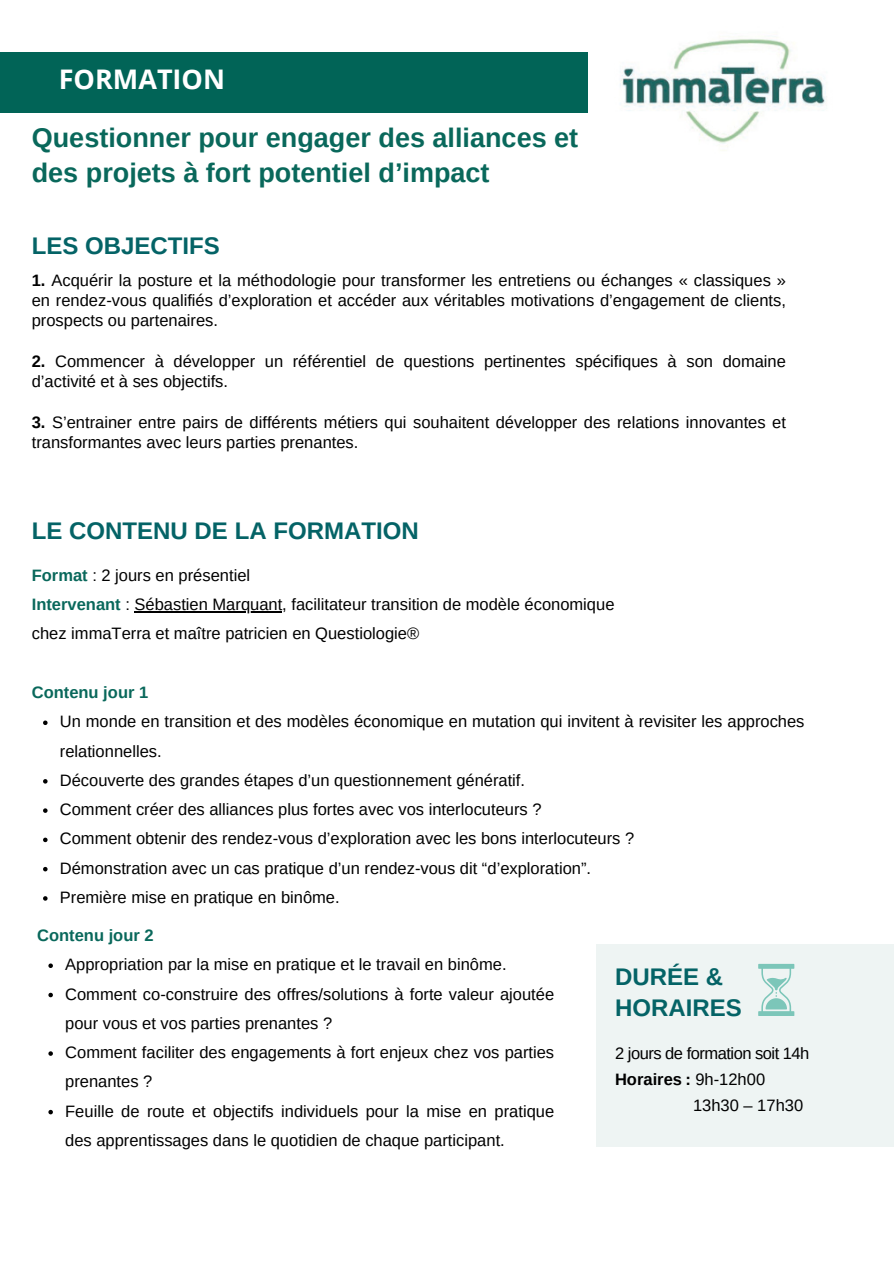
<style>
.page{position:relative;width:894px;height:1264px;background:#fff}
.page>*{position:absolute;margin:0;border:0;box-sizing:border-box;transform-origin:0 0}
.t1{font:700 27px/35px "Arimo";color:#09685b}
.t2{font:700 27px "Open Sans";color:#fff}
.t3{font:700 24px/30.5px "Arimo";color:#046366}
.t4{font:16.5px/29.2px "Arimo";color:#000}
.t5{font:700 16.5px "Arimo";color:#09685b}
.t6{font:16.5px "Arimo";letter-spacing:-.03em;color:#000}
.t7{font:700 16.5px "Arimo";color:#000}
.s1{font-weight:700}
.s2{font-weight:700;color:#09685b}
.s3{font-weight:400}
</style>
<div class="page">
<div style="left:0;top:52px;width:587px;height:60px;background:#016457"></div>
<div style="left:596px;top:944px;width:297px;height:202px;background:#eef4f3"></div>
<svg style="left:758px;top:963px;width:36px;height:52px"></svg>
<img style="left:620px;top:39px;width:207px;height:112px">
<hr style="left:134px;top:611px;width:148px;height:1px;background:#000">
<svg style="left:43px;top:720px;width:5px;height:5px"></svg>
<svg style="left:43px;top:779px;width:5px;height:4px"></svg>
<svg style="left:43px;top:808px;width:5px;height:4px"></svg>
<svg style="left:43px;top:837px;width:5px;height:5px"></svg>
<svg style="left:43px;top:866px;width:5px;height:5px"></svg>
<svg style="left:43px;top:896px;width:5px;height:4px"></svg>
<svg style="left:48px;top:963px;width:5px;height:5px"></svg>
<svg style="left:48px;top:992px;width:5px;height:5px"></svg>
<svg style="left:48px;top:1051px;width:5px;height:4px"></svg>
<svg style="left:48px;top:1109px;width:5px;height:5px"></svg>
<h4 class="t2" style="left:59px;top:60px;width:168px">FORMATION</h4>
<p class="t1" style="left:32px;top:120px;width:548px">Questionner pour engager des alliances et des projets à fort potentiel d’impact</p>
<p class="t3" style="left:32px;top:230px;width:190px">LES OBJECTIFS</p>
<h4 class="t4" style="left:32px;top:270px;width:755px;line-height:20.2px;text-align:justify"><span class="s1">1.</span> Acquérir la posture et la méthodologie pour transformer les entretiens ou échanges « classiques » en rendez-vous qualifiés d’exploration et accéder aux véritables motivations d’engagement de clients, prospects ou partenaires.</h4>
<p class="t4" style="left:32px;top:351px;width:755px;line-height:20.2px"><span class="s1">2.</span> Commencer à développer un référentiel de questions pertinentes spécifiques à son domaine d’activité et à ses objectifs.</p>
<p class="t4" style="left:32px;top:412px;width:755px;line-height:20.2px"><span class="s1">3.</span> S’entrainer entre pairs de différents métiers qui souhaitent développer des relations innovantes et transformantes avec leurs parties prenantes.</p>
<p class="t3" style="left:32px;top:515px;width:388px">LE CONTENU DE LA FORMATION</p>
<p class="t4" style="left:32px;top:560px;width:220px"><span class="s2">Format</span> : 2 jours en présentiel</p>
<h1 class="t4" style="left:32px;top:590px;width:584px"><span class="s2">Intervenant</span> : Sébastien Marquant, facilitateur transition de modèle économique</h1>
<h2 class="t4" style="left:32px;top:619px;width:389px">chez immaTerra et maître patricien en Questiologie®</h2>
<h2 class="t5" style="left:32px;top:683px;width:118px">Contenu jour 1</h2>
<h3 class="t4" style="left:60px;top:707px;width:746px">Un monde en transition et des modèles économique en mutation qui invitent à revisiter les approches</h3>
<p class="t4" style="left:60px;top:736px;width:466px">relationnelles.<br>Découverte des grandes étapes d’un questionnement génératif.</p>
<p class="t4" style="left:60px;top:794px;width:483px">Comment créer des alliances plus fortes avec vos interlocuteurs ?</p>
<p class="t4" style="left:60px;top:824px;width:575px">Comment obtenir des rendez-vous d’exploration avec les bons interlocuteurs ?</p>
<h3 class="t4" style="left:60px;top:853px;width:532px">Démonstration avec un cas pratique d’un rendez-vous dit “d’exploration”.</h3>
<p class="t4" style="left:60px;top:882px;width:281px">Première mise en pratique en binôme.</p>
<p class="t5" style="left:37px;top:926px;width:118px">Contenu jour 2</p>
<p class="t4" style="left:65px;top:949px;width:443px">Appropriation par la mise en pratique et le travail en binôme.</p>
<p class="t4" style="left:65px;top:979px;width:490px">Comment co-construire des offres/solutions à forte valeur ajoutée pour vous et vos parties prenantes ?</p>
<h3 class="t4" style="left:65px;top:1037px;width:490px">Comment faciliter des engagements à fort enjeux chez vos parties prenantes ?</h3>
<p class="t4" style="left:65px;top:1096px;width:490px">Feuille de route et objectifs individuels pour la mise en pratique des apprentissages dans le quotidien de chaque participant.</p>
<p class="t3" style="left:615px;top:961px;width:128px">DURÉE &amp;<br>HORAIRES</p>
<p class="t6" style="left:615px;top:1044px;width:196px">2 jours de formation soit 14h</p>
<p class="t7" style="left:615px;top:1070px;width:152px">Horaires : <span class="s3">9h-12h00</span></p>
<p class="t4" style="left:692px;top:1090px;width:112px">13h30 – 17h30</p>
</div>
